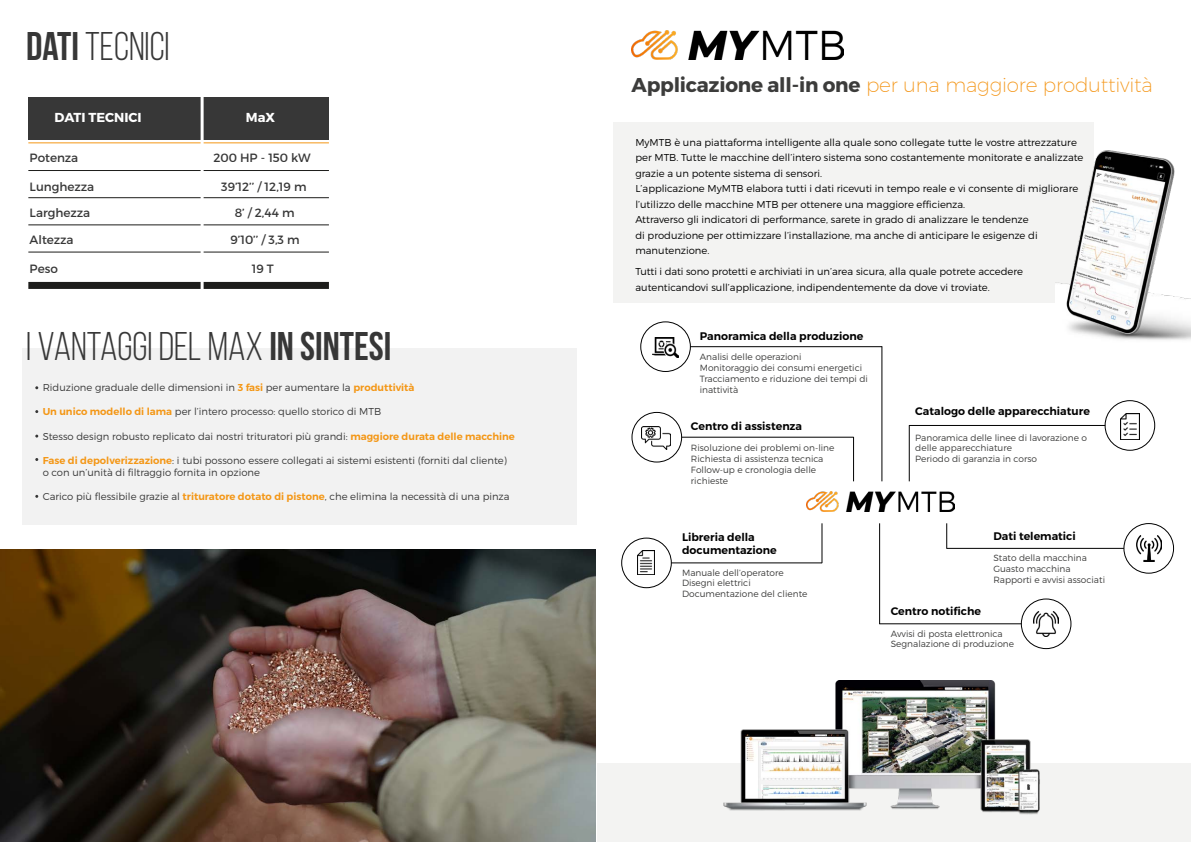
<style>
.page{position:relative;width:1191px;height:842px;background:#fff}
.page>*{position:absolute;margin:0;border:0;box-sizing:border-box;transform-origin:0 0}
.t1{font:40px "Bebas Neue";color:#373737}
.t2{font:200 20px "Montserrat";letter-spacing:-.01em;color:#f4971a}
.t3{font:700 13px "Montserrat";color:#fff}
.t4{font:12px "Montserrat";color:#373737}
.t5{font:600 11px/13.2px "Montserrat";color:#000}
.t6{font:300 10px/15.5px "Montserrat";color:#000}
.t7{font:300 10px/12px "Montserrat";color:#373737}
.t8{font:300 9px/10.8px "Montserrat";color:#3c3c3b}
.s1{font-weight:700}
.s2{font-weight:600;color:#f49716}
.s3{font-weight:700;color:#3c3c3b}
</style>
<div class="page">
<div style="left:22px;top:349px;width:555px;height:176px;background:#f2f2f2"></div>
<div style="left:28px;top:97px;width:301px;height:43px;background:#373737"></div>
<hr style="left:28px;top:197px;width:301px;height:1px;background:#1d1d1b">
<hr style="left:28px;top:170px;width:301px;height:1px;background:#1d1d1b">
<hr style="left:28px;top:143px;width:301px;height:1px;background:#f49716">
<hr style="left:28px;top:252px;width:301px;height:1px;background:#1d1d1b">
<hr style="left:28px;top:225px;width:301px;height:1px;background:#1d1d1b">
<div style="left:28px;top:282px;width:301px;height:7px;background:#1d1d1b"></div>
<img style="left:0;top:550px;width:595px;height:292px">
<div style="left:613px;top:123px;width:481px;height:180px;background:#f3f3f2"></div>
<div style="left:597px;top:763px;width:594px;height:79px;background:#f3f3f2"></div>
<hr style="left:881px;top:346px;width:1px;height:135px;background:#000">
<hr style="left:853px;top:437px;width:1px;height:44px;background:#000">
<hr style="left:909px;top:425px;width:1px;height:56px;background:#000">
<svg style="left:946px;top:523px;width:1px;height:25px"></svg>
<hr style="left:821px;top:523px;width:1px;height:40px;background:#000">
<hr style="left:879px;top:523px;width:1px;height:101px;background:#000">
<hr style="left:690px;top:346px;width:192px;height:1px;background:#000">
<hr style="left:682px;top:437px;width:171px;height:1px;background:#000">
<hr style="left:946px;top:548px;width:178px;height:1px;background:#000">
<hr style="left:671px;top:563px;width:151px;height:1px;background:#000">
<hr style="left:879px;top:623px;width:142px;height:1px;background:#000">
<div style="left:640px;top:322px;width:50px;height:50px;border:1px solid #000;border-radius:50%"></div>
<div style="left:632px;top:412px;width:50px;height:50px;border:1px solid #000;border-radius:50%"></div>
<div style="left:1123px;top:523px;width:50px;height:50px;border:1px solid #000;border-radius:50%"></div>
<div style="left:621px;top:538px;width:50px;height:50px;border:1px solid #000;border-radius:50%"></div>
<div style="left:1021px;top:599px;width:50px;height:50px;border:1px solid #000;border-radius:50%"></div>
<img style="left:637px;top:550px;width:18px;height:24px">
<img style="left:1120px;top:413px;width:19px;height:27px">
<img style="left:652px;top:337px;width:27px;height:20px">
<img style="left:1136px;top:536px;width:25px;height:26px">
<img style="left:1033px;top:612px;width:25px;height:25px">
<img style="left:642px;top:426px;width:28px;height:23px">
<img style="left:806px;top:492px;width:149px;height:20px">
<img style="left:631px;top:31px;width:212px;height:28px">
<img style="left:1055px;top:122px;width:136px;height:218px">
<hr style="left:909px;top:425px;width:196px;height:1px;background:#000">
<div style="left:1104px;top:400px;width:51px;height:50px;border:1px solid #000;border-radius:50%"></div>
<hr style="left:201px;top:94px;width:3px;height:202px;background:#fff">
<img style="left:723px;top:680px;width:317px;height:135px">
<p class="t1" style="left:26px;top:24px;width:145px"><span class="s1">datI</span> TECNICI</p>
<p class="t3" style="left:55px;top:109px;width:89px">DATI TECNICI</p>
<p class="t3" style="left:246px;top:109px;width:31px">MaX</p>
<p class="t4" style="left:30px;top:151px;width:50px">Potenza</p>
<p class="t4" style="left:30px;top:179px;width:66px">Lunghezza</p>
<p class="t4" style="left:30px;top:205px;width:62px">Larghezza</p>
<p class="t4" style="left:30px;top:233px;width:45px">Altezza</p>
<p class="t4" style="left:30px;top:261px;width:30px">Peso</p>
<p class="t4" style="left:213px;top:151px;width:99px">200 HP - 150 kW</p>
<p class="t4" style="left:221px;top:179px;width:87px">39’12’’ / 12,19 m</p>
<p class="t4" style="left:235px;top:205px;width:61px">8’ / 2,44 m</p>
<p class="t4" style="left:230px;top:233px;width:71px">9’10’’ / 3,3 m</p>
<p class="t4" style="left:252px;top:261px;width:24px">19 T</p>
<p class="t1" style="left:26px;top:324px;width:367px">I VANTAGGI DEL MAX <span class="s1">IN SINTESI</span></p>
<p class="t7" style="left:43px;top:381px;width:373px">Riduzione graduale delle dimensioni in <span class="s2">3 fasi</span> per aumentare la <span class="s2">produttività</span></p>
<p class="t7" style="left:43px;top:406px;width:340px"><span class="s2">Un unico modello di lama</span> per l’intero processo: quello storico di MTB</p>
<p class="t7" style="left:43px;top:430px;width:474px">Stesso design robusto replicato dai nostri trituratori più grandi: <span class="s2">maggiore durata delle macchine</span></p>
<p class="t7" style="left:43px;top:454px;width:466px"><span class="s2">Fase di depolverizzazione</span>: i tubi possono essere collegati ai sistemi esistenti (forniti dal cliente) o con un’unità di filtraggio fornita in opzione</p>
<p class="t7" style="left:43px;top:490px;width:468px">Carico più flessibile grazie al <span class="s2">trituratore dotato di pistone</span>, che elimina la necessità di una pinza</p>
<p class="t2" style="left:631px;top:72px;width:523px"><span class="s3">Applicazione all-in one</span> per una maggiore produttività</p>
<p class="t6" style="left:635px;top:134px;width:449px">MyMTB è una piattaforma intelligente alla quale sono collegate tutte le vostre attrezzature per MTB. Tutte le macchine dell’intero sistema sono costantemente monitorate e analizzate grazie a un potente sistema di sensori.</p>
<p class="t6" style="left:635px;top:181px;width:444px">L’applicazione MyMTB elabora tutti i dati ricevuti in tempo reale e vi consente di migliorare l’utilizzo delle macchine MTB per ottenere una maggiore efficienza.</p>
<p class="t6" style="left:635px;top:212px;width:404px">Attraverso gli indicatori di performance, sarete in grado di analizzare le tendenze di produzione per ottimizzare l’installazione, ma anche di anticipare le esigenze di manutenzione.</p>
<p class="t6" style="left:635px;top:264px;width:389px">Tutti i dati sono protetti e archiviati in un’area sicura, alla quale potrete accedere autenticandovi sull’applicazione, indipendentemente da dove vi troviate.</p>
<p class="t5" style="left:700px;top:329px;width:165px">Panoramica della produzione</p>
<p class="t8" style="left:700px;top:352px;width:103px">Analisi delle operazioni</p>
<p class="t8" style="left:700px;top:362px;width:164px">Monitoraggio dei consumi energetici</p>
<p class="t8" style="left:700px;top:373px;width:170px">Tracciamento e riduzione dei tempi di inattività</p>
<p class="t5" style="left:691px;top:420px;width:113px">Centro di assistenza</p>
<p class="t8" style="left:691px;top:442px;width:145px">Risoluzione dei problemi on-line</p>
<p class="t8" style="left:691px;top:453px;width:134px">Richiesta di assistenza tecnica</p>
<p class="t8" style="left:691px;top:464px;width:127px">Follow-up e cronologia delle richieste</p>
<p class="t5" style="left:915px;top:405px;width:176px">Catalogo delle apparecchiature</p>
<p class="t8" style="left:915px;top:432px;width:173px">Panoramica delle linee di lavorazione o delle apparecchiature</p>
<p class="t8" style="left:915px;top:453px;width:123px">Periodo di garanzia in corso</p>
<p class="t5" style="left:682px;top:530px;width:96px">Libreria della documentazione</p>
<p class="t5" style="left:993px;top:530px;width:84px">Dati telematici</p>
<p class="t8" style="left:993px;top:552px;width:95px">Stato della macchina</p>
<p class="t8" style="left:993px;top:563px;width:79px">Guasto macchina</p>
<p class="t8" style="left:993px;top:574px;width:113px">Rapporti e avvisi associati</p>
<p class="t8" style="left:682px;top:567px;width:103px">Manuale dell’operatore</p>
<p class="t8" style="left:682px;top:578px;width:70px">Disegni elettrici</p>
<p class="t8" style="left:682px;top:588px;width:127px">Documentazione del cliente</p>
<p class="t5" style="left:890px;top:605px;width:92px">Centro notifiche</p>
<p class="t8" style="left:890px;top:628px;width:113px">Avvisi di posta elettronica</p>
<p class="t8" style="left:890px;top:638px;width:125px">Segnalazione di produzione</p>
</div>
